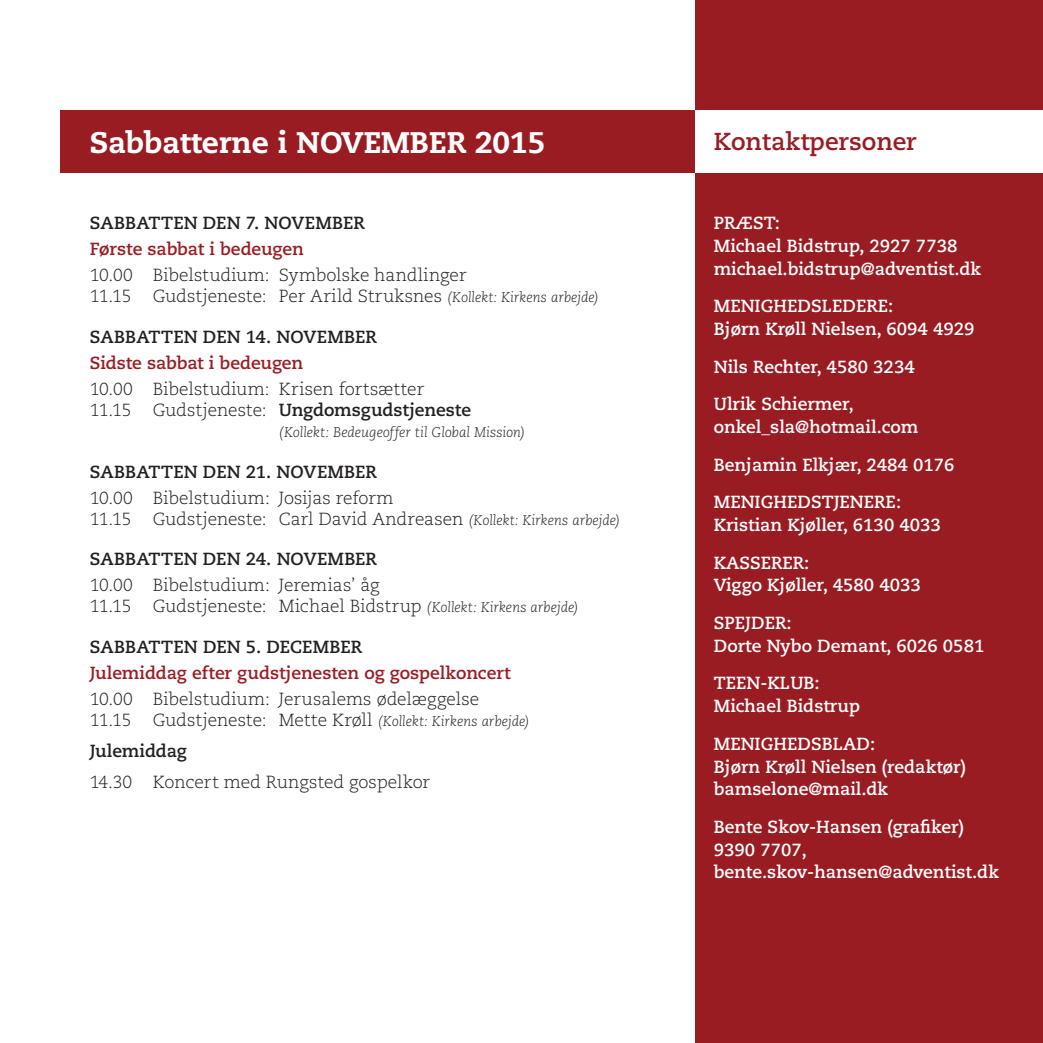
<style>
.page{position:relative;width:1043px;height:1043px;background:#fff}
.page>*{position:absolute;margin:0;border:0;box-sizing:border-box;transform-origin:0 0}
.t1{font:800 29.75px "Caecilia LT Std";color:#fff}
.t2{font:700 24.5px "Caecilia LT Std";color:#9a1c23}
.t3{font:300 17.5px/21px "Caecilia LT Std";color:#231f20}
.t4{font:700 17.5px/37.6px "Caecilia LT Std";color:#fff}
.t5{font:700 17.5px "Caecilia LT Std";color:#231f20}
.t6{font:700 17.5px "Caecilia LT Std";letter-spacing:-.005em;color:#9a1c23}
.t7{font:italic 300 14px "Caecilia LT Std";color:#231f20}
.s1{font-style:italic;font-size:14px}
.s2{font-weight:700}
</style>
<div class="page">
<div style="left:60px;top:110px;width:635px;height:62px;background:#9a1c23"></div>
<div style="left:695px;top:0;width:347px;height:1043px;background:#9a1c23"></div>
<div style="left:695px;top:110px;width:347px;height:62px;background:#fff"></div>
<h1 class="t1" style="left:90px;top:128px;width:457px">Sabbatterne i NOVEMBER 2015</h1>
<h2 class="t2" style="left:714px;top:130px;width:204px">Kontaktpersoner</h2>
<p class="t5" style="left:90px;top:214px;width:276px">SABBATTEN DEN 7. NOVEMBER</p>
<p class="t6" style="left:90px;top:240px;width:215px">Første sabbat i bedeugen</p>
<p class="t3" style="left:90px;top:265px;width:511px">10.00 Bibelstudium: Symbolske handlinger<br>11.15 Gudstjeneste: Per Arild Struksnes <span class="s1">(Kollekt: Kirkens arbejde)</span></p>
<p class="t5" style="left:90px;top:328px;width:288px">SABBATTEN DEN 14. NOVEMBER</p>
<p class="t6" style="left:90px;top:354px;width:215px">Sidste sabbat i bedeugen</p>
<p class="t3" style="left:90px;top:379px;width:383px">10.00 Bibelstudium: Krisen fortsætter<br>11.15 Gudstjeneste: <span class="s2">Ungdomsgudstjeneste</span></p>
<p class="t7" style="left:279px;top:425px;width:248px">(Kollekt: Bedeugeoffer til Global Mission)</p>
<p class="t5" style="left:90px;top:463px;width:289px">SABBATTEN DEN 21. NOVEMBER</p>
<p class="t3" style="left:90px;top:488px;width:532px">10.00 Bibelstudium: Josijas reform<br>11.15 Gudstjeneste: Carl David Andreasen <span class="s1">(Kollekt: Kirkens arbejde)</span></p>
<p class="t5" style="left:90px;top:550px;width:289px">SABBATTEN DEN 24. NOVEMBER</p>
<p class="t3" style="left:90px;top:575px;width:491px">10.00 Bibelstudium: Jeremias’ åg<br>11.15 Gudstjeneste: Michael Bidstrup <span class="s1">(Kollekt: Kirkens arbejde)</span></p>
<p class="t5" style="left:90px;top:638px;width:274px">SABBATTEN DEN 5. DECEMBER</p>
<p class="t6" style="left:90px;top:664px;width:422px">Julemiddag efter gudstjenesten og gospelkoncert</p>
<p class="t3" style="left:90px;top:689px;width:442px">10.00 Bibelstudium: Jerusalems ødelæggelse<br>11.15 Gudstjeneste: Mette Krøll <span class="s1">(Kollekt: Kirkens arbejde)</span></p>
<p class="t5" style="left:90px;top:742px;width:99px">Julemiddag</p>
<p class="t3" style="left:90px;top:772px;width:342px">14.30 Koncert med Rungsted gospelkor</p>
<p class="t4" style="left:714px;top:212px;width:269px;line-height:22.8px">PRÆST:<br>Michael Bidstrup, 2927 7738 michael.bidstrup@adventist.dk</p>
<p class="t4" style="left:714px;top:295px;width:262px;line-height:22.8px">MENIGHEDSLEDERE:<br>Bjørn Krøll Nielsen, 6094 4929</p>
<p class="t4" style="left:714px;top:348px;width:202px">Nils Rechter, 4580 3234<br>Ulrik Schiermer,</p>
<p class="t4" style="left:714px;top:409px;width:242px">onkel_sla@hotmail.com<br>Benjamin Elkjær, 2484 0176<br>MENIGHEDSTJENERE:</p>
<p class="t4" style="left:714px;top:507px;width:229px">Kristian Kjøller, 6130 4033<br>KASSERER:</p>
<p class="t4" style="left:714px;top:567px;width:209px">Viggo Kjøller, 4580 4033<br>SPEJDER:</p>
<p class="t4" style="left:714px;top:628px;width:272px">Dorte Nybo Demant, 6026 0581<br>TEEN-KLUB:</p>
<p class="t4" style="left:714px;top:688px;width:163px">Michael Bidstrup<br>MENIGHEDSBLAD:</p>
<p class="t4" style="left:714px;top:756px;width:253px;line-height:22.8px">Bjørn Krøll Nielsen (redaktør) bamselone@mail.dk</p>
<p class="t4" style="left:714px;top:816px;width:287px;line-height:22.8px">Bente Skov-Hansen (grafiker)<br>9390 7707, bente.skov-hansen@adventist.dk</p>
</div>
